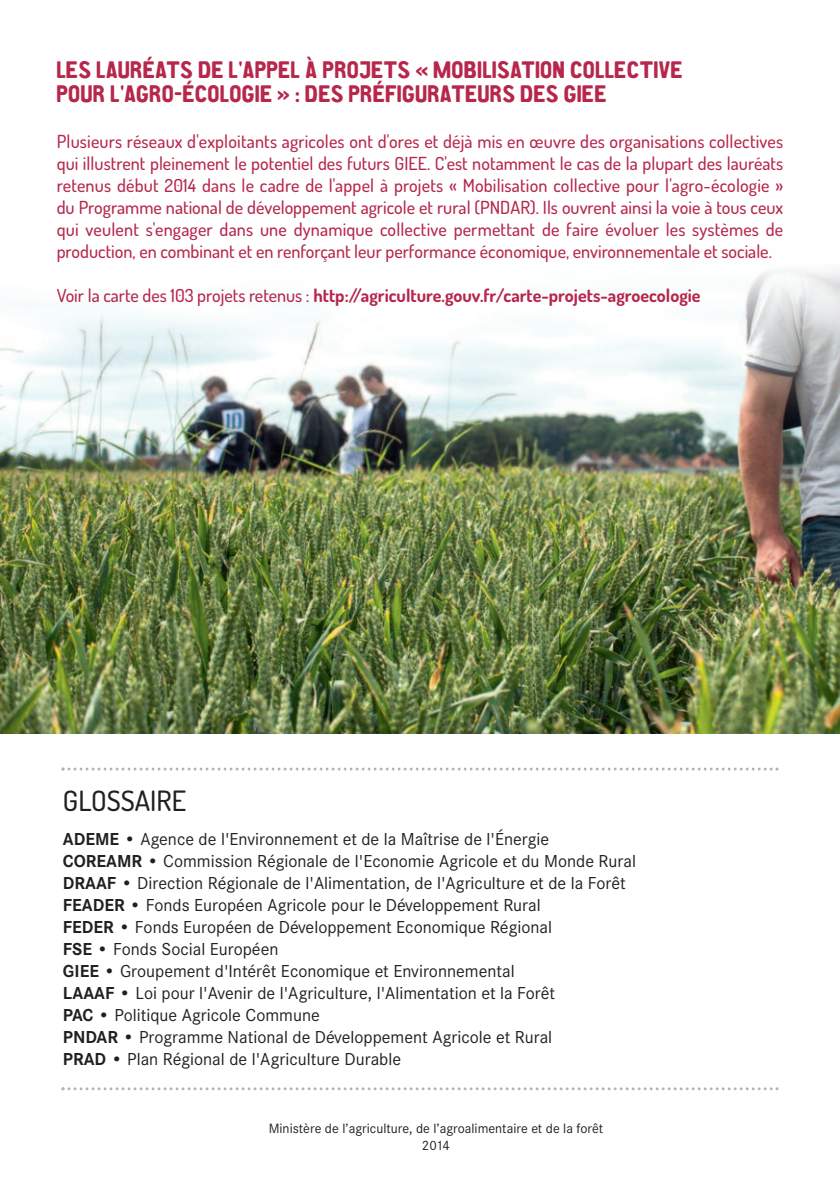
<style>
.page{position:relative;width:840px;height:1191px;background:#fff}
.page>*{position:absolute;margin:0;border:0;box-sizing:border-box;transform-origin:0 0}
.t1{font:500 28px "Dosis";color:#231f20}
.t2{font:24px/24px "CA Aires Pro";color:#b6274b}
.t3{font:18px/22px "Corporate S";color:#231f20}
.t4{font:500 18px/22px "Dosis";color:#b6274b;text-align:justify}
.t5{font:700 18px "Dosis";color:#b6274b}
.t6{font:14px/16.8px "Corporate S";color:#231f20;text-align:center}
.s1{font-weight:500}
.s2{font-weight:700}
</style>
<div class="page">
<img style="left:0;top:270px;width:839px;height:463px">
<svg style="left:61px;top:767px;width:717px;height:3px"></svg>
<svg style="left:61px;top:1087px;width:717px;height:3px"></svg>
<h2 class="t2" style="left:57px;top:60px;width:627px">LES LAURÉATS DE L'APPEL À PROJETS « MOBILISATION COLLECTIVE<br>POUR L'AGRO-ÉCOLOGIE » : DES PRÉFIGURATEURS DES GIEE</h2>
<p class="t4" style="left:57px;top:130px;width:727px">Plusieurs réseaux d'exploitants agricoles ont d'ores et déjà mis en œuvre des organisations collectives qui illustrent pleinement le potentiel des futurs GIEE. C'est notamment le cas de la plupart des lauréats retenus début 2014 dans le cadre de l'appel à projets « Mobilisation collective pour l'agro-écologie » du Programme national de développement agricole et rural (PNDAR). Ils ouvrent ainsi la voie à tous ceux qui veulent s'engager dans une dynamique collective permettant de faire évoluer les systèmes de production, en combinant et en renforçant leur performance économique, environnementale et sociale.</p>
<p class="t5" style="left:57px;top:284px;width:645px"><span class="s1">Voir la carte des 103 projets retenus :</span> http://agriculture.gouv.fr/carte-projets-agroecologie</p>
<h1 class="t1" style="left:63px;top:782px;width:125px">GLOSSAIRE</h1>
<p class="t3" style="left:63px;top:827px;width:574px"><span class="s2">ADEME</span> • Agence de l'Environnement et de la Maîtrise de l'Énergie<br><span class="s2">COREAMR</span> • Commission Régionale de l'Economie Agricole et du Monde Rural <span class="s2">DRAAF</span> • Direction Régionale de l'Alimentation, de l'Agriculture et de la Forêt <span class="s2">FEADER</span> • Fonds Européen Agricole pour le Développement Rural<br><span class="s2">FEDER</span> • Fonds Européen de Développement Economique Régional<br><span class="s2">FSE</span> • Fonds Social Européen<br><span class="s2">GIEE</span> • Groupement d'Intérêt Economique et Environnemental<br><span class="s2">LAAAF</span> • Loi pour l'Avenir de l'Agriculture, l'Alimentation et la Forêt<br><span class="s2">PAC</span> • Politique Agricole Commune<br><span class="s2">PNDAR</span> • Programme National de Développement Agricole et Rural<br><span class="s2">PRAD</span> • Plan Régional de l'Agriculture Durable</p>
<p class="t6" style="left:268px;top:1119px;width:336px">Ministère de l’agriculture, de l’agroalimentaire et de la forêt<br>2014</p>
</div>
